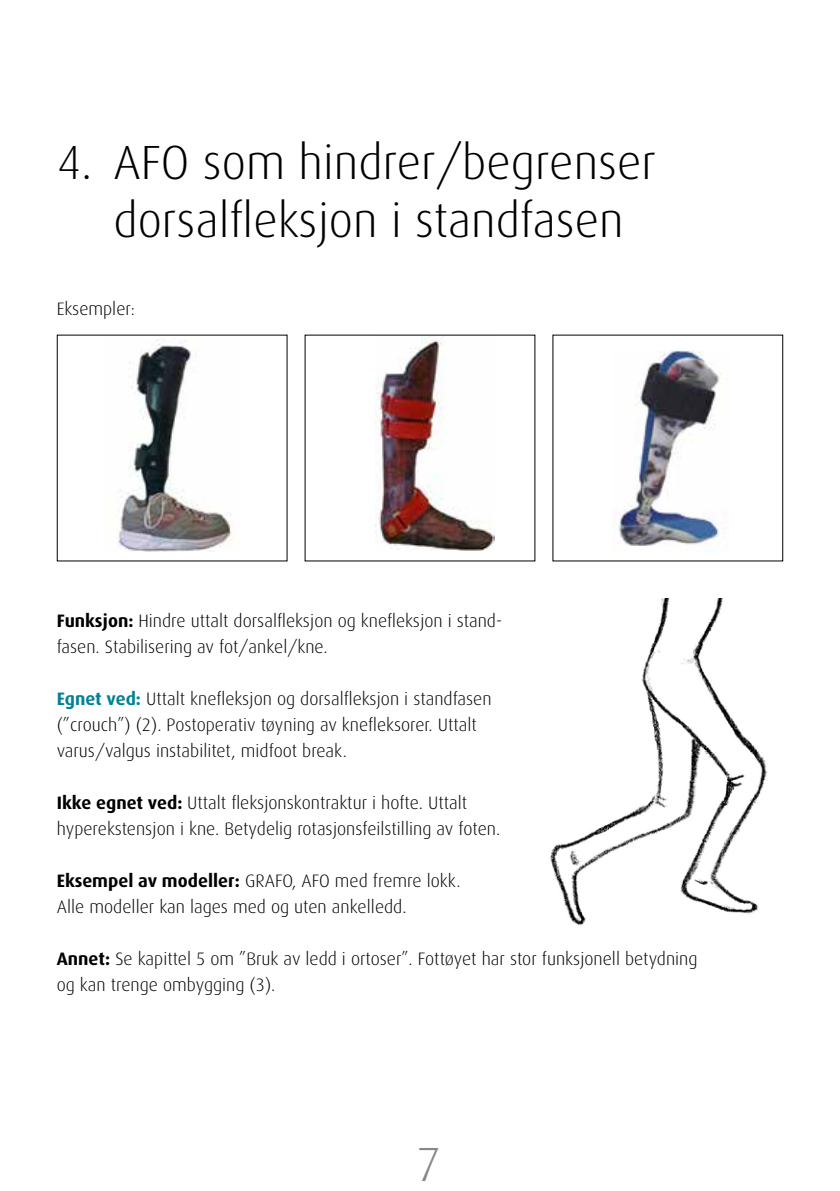
<style>
.page{position:relative;width:840px;height:1191px;background:#fff}
.page>*{position:absolute;margin:0;border:0;box-sizing:border-box;transform-origin:0 0}
.t1{font:300 48px/57.6px "Dax";color:#000;text-align:center}
.t2{font:300 48px "Dax";color:#868786}
.t3{font:300 18px/26px "Dax";color:#000}
.s1{font-weight:700}
.s2{font-weight:700;color:#008295}
</style>
<div class="page">
<img style="left:117px;top:339px;width:116px;height:212px">
<img style="left:375px;top:336px;width:119px;height:214px">
<img style="left:612px;top:350px;width:115px;height:196px">
<img style="left:550px;top:598px;width:218px;height:328px">
<h1 class="t1" style="left:57px;top:134px;width:600px">4. AFO som hindrer/begrenser dorsalfleksjon i standfasen</h1>
<p class="t3" style="left:57px;top:296px;width:80px">Eksempler:</p>
<p class="t3" style="left:57px;top:608px;width:444px"><span class="s1">Funksjon:</span> Hindre uttalt dorsalfleksjon og knefleksjon i stand&shy;fasen. Stabilisering av fot/ankel/kne.</p>
<p class="t3" style="left:57px;top:686px;width:436px"><span class="s2">Egnet ved:</span> Uttalt knefleksjon og dorsalfleksjon i standfasen (”crouch”) (2). Postoperativ tøyning av knefleksorer. Uttalt varus/valgus instabilitet, midfoot break.</p>
<p class="t3" style="left:57px;top:789px;width:445px"><span class="s1">Ikke egnet ved:</span> Uttalt fleksjonskontraktur i hofte. Uttalt hyperekstensjon i kne. Betydelig rotasjonsfeilstilling av foten.</p>
<p class="t3" style="left:57px;top:867px;width:405px"><span class="s1">Eksempel av modeller:</span> GRAFO, AFO med fremre lokk.<br>Alle modeller kan lages med og uten ankelledd.</p>
<p class="t3" style="left:57px;top:945px;width:642px"><span class="s1">Annet:</span> Se kapittel 5 om ”Bruk av ledd i ortoser”. Fottøyet har stor funksjonell betydning og kan trenge ombygging (3).</p>
<h1 class="t2" style="left:416px;top:1138px;width:26px">7</h1>
</div>
